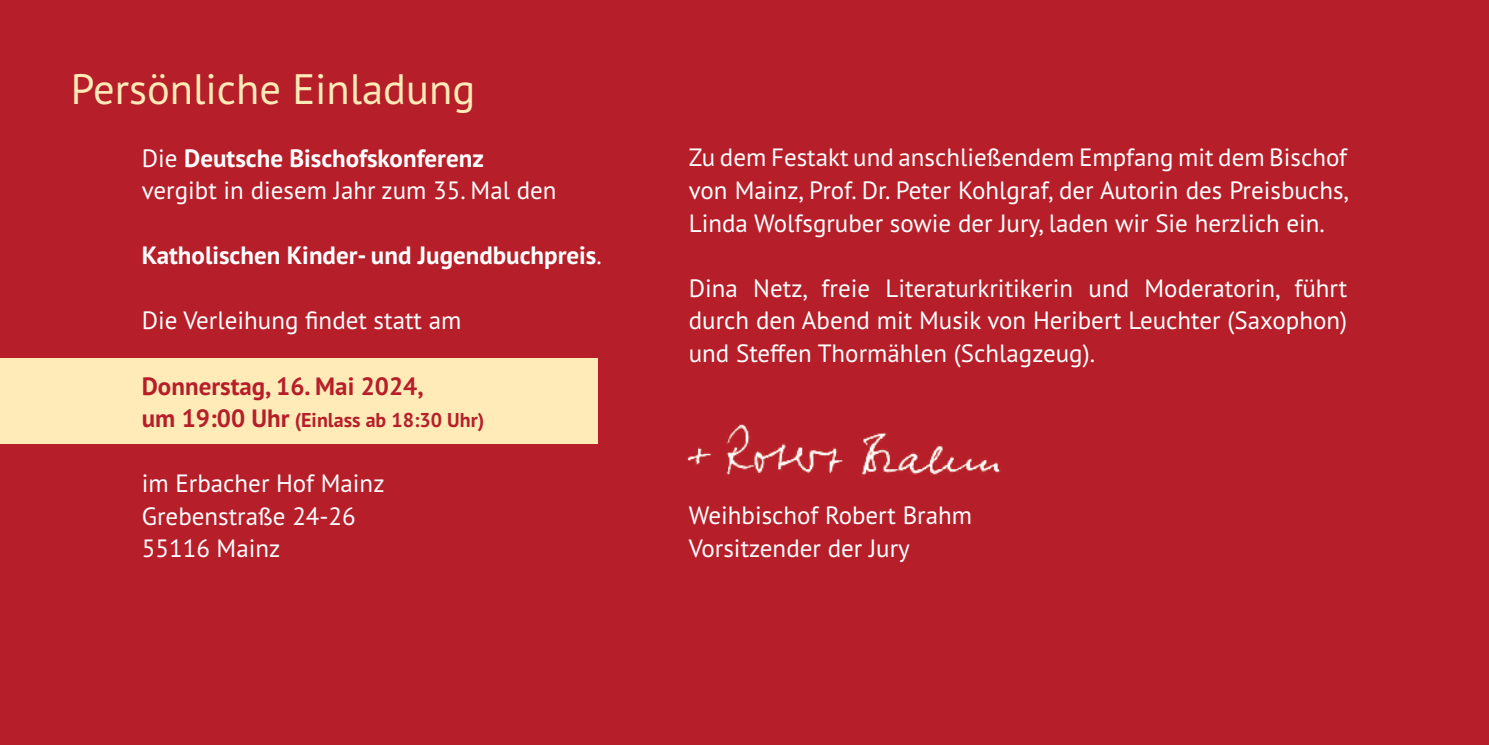
<style>
.page{position:relative;width:1489px;height:745px;background:#fff}
.page>*{position:absolute;margin:0;border:0;box-sizing:border-box;transform-origin:0 0}
.t1{font:42.5px "PT Sans Pro";color:#ffebb8}
.t2{font:25px/32.5px "PT Sans Pro";color:#fff}
.t3{font:700 25px "PT Sans Pro";color:#fff}
.t4{font:700 25px "PT Sans Pro";color:#b61f29}
.t5{font:700 20px "PT Sans Pro";color:#b61f29}
.s1{font-weight:700}
.s2{font-weight:400}
.s3{font-size:25px}
</style>
<div class="page">
<div style="left:0;top:0;width:1488px;height:744px;background:#b61f29"></div>
<div style="left:0;top:358px;width:597px;height:85px;background:#ffebb8"></div>
<img style="left:687px;top:424px;width:314px;height:51px">
<h1 class="t1" style="left:71px;top:61px;width:406px">Persönliche Einladung</h1>
<p class="t2" style="left:142px;top:141px;width:416px">Die <span class="s1">Deutsche Bischofskonferenz </span>vergibt in diesem Jahr zum 35. Mal den</p>
<p class="t3" style="left:142px;top:239px;width:461px">Katholischen Kinder- und Jugendbuchpreis<span class="s2">.</span></p>
<p class="t2" style="left:142px;top:303px;width:321px">Die Verleihung findet statt am</p>
<p class="t4" style="left:142px;top:369px;width:283px">Donnerstag, 16. Mai 2024,</p>
<p class="t5" style="left:142px;top:406px;width:344px"><span class="s3">um 19:00 Uhr</span> (Einlass ab 18:30 Uhr)</p>
<p class="t2" style="left:142px;top:466px;width:244px">im Erbacher Hof Mainz<br>Grebenstraße 24-26<br>55116 Mainz</p>
<p class="t2" style="left:688px;top:141px;width:662px;text-align:justify">Zu dem Festakt und anschließendem Empfang mit dem Bischof von Mainz, Prof. Dr. Peter Kohlgraf, der Autorin des Preisbuchs, Linda Wolfsgruber sowie der Jury, laden wir Sie herzlich ein.</p>
<p class="t2" style="left:688px;top:271px;width:660px;text-align:justify">Dina Netz, freie Literaturkritikerin und Moderatorin, führt durch den Abend mit Musik von Heribert Leuchter (Saxophon) und Steffen Thormählen (Schlagzeug).</p>
<p class="t2" style="left:688px;top:498px;width:285px">Weihbischof Robert Brahm<br>Vorsitzender der Jury</p>
</div>
